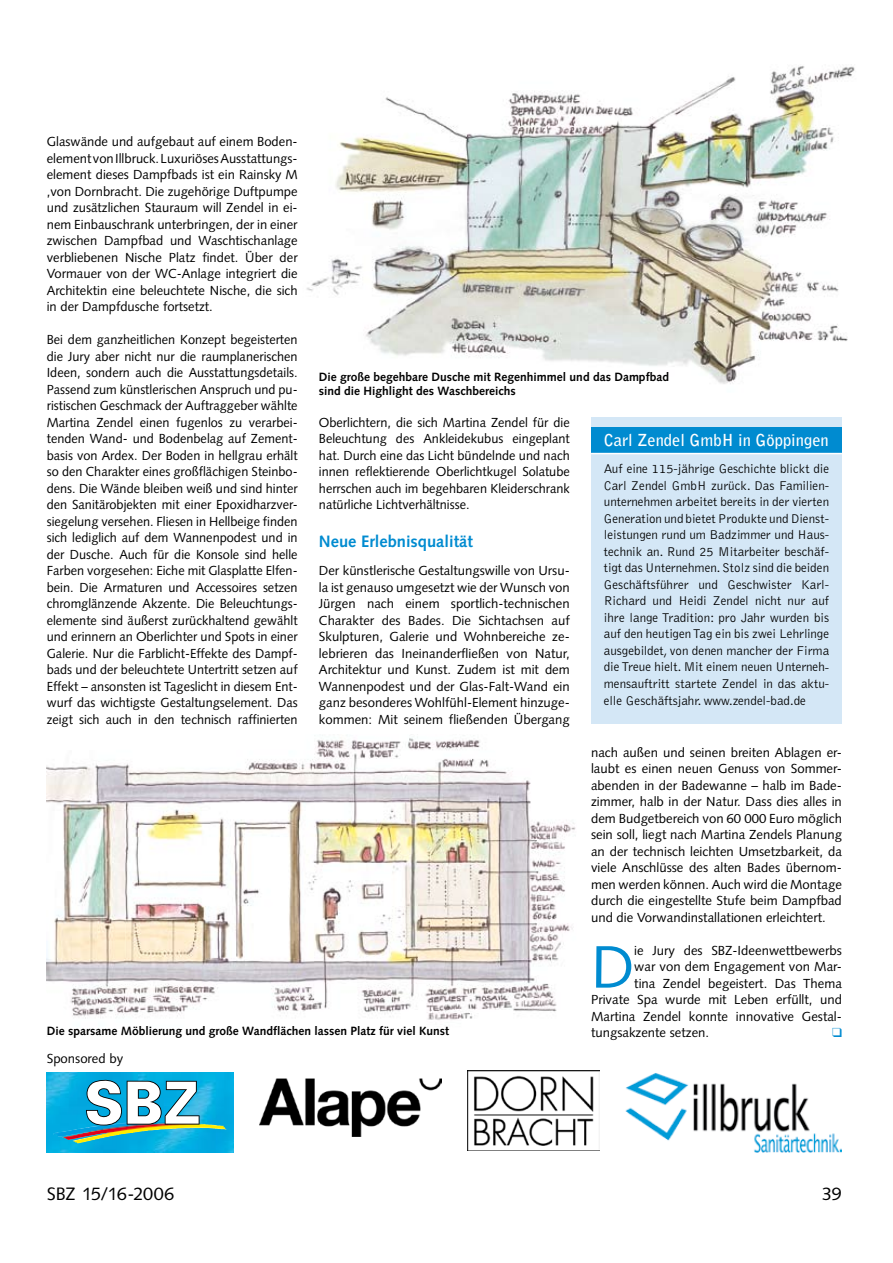
<style>
.page{position:relative;width:893px;height:1263px;background:#fff}
.page>*{position:absolute;margin:0;border:0;box-sizing:border-box;transform-origin:0 0}
.t1{font:59.85px "Syntax LT Std";color:#008bd0}
.t2{font:18px "Syntax LT Std";letter-spacing:-.01em;color:#000}
.t3{font:700 16.5px "Bell Gothic Std";color:#fff}
.t4{font:700 16.5px "Syntax LT Std";color:#008bd0}
.t5{font:13.2px/16.5px "Syntax LT Std";color:#000}
.t6{font:300 13.2px/16.5px "Bell Gothic Std";color:#000;text-align:justify}
.t7{font:700 12px/13.5px "Syntax LT Std";color:#000}
</style>
<div class="page">
<img style="left:468px;top:1070px;width:131px;height:80px">
<img style="left:625px;top:1073px;width:217px;height:79px">
<img style="left:260px;top:1079px;width:181px;height:57px">
<img style="left:47px;top:1073px;width:187px;height:79px">
<img style="left:94px;top:1121px;width:133px;height:19px">
<svg style="left:86px;top:1078px;width:114px;height:47px"></svg>
<img style="left:306px;top:66px;width:549px;height:318px">
<img style="left:47px;top:735px;width:529px;height:285px">
<div style="left:591px;top:417px;width:251px;height:307px;background:#d4e7f6"></div>
<div style="left:591px;top:427px;width:251px;height:26px;background:#008bd0"></div>
<hr style="left:591px;top:453px;width:251px;height:1px;background:#fff">
<p class="t5" style="left:47px;top:133px;width:252px">Glaswände und aufgebaut auf einem Boden&shy;element von Illbruck. Luxuriöses Ausstattungs&shy;element dieses Dampfbads ist ein Rainsky M ‚von Dornbracht. Die zugehörige Duftpumpe und zusätzlichen Stauraum will Zendel in ei&shy;nem Einbauschrank unterbringen, der in einer zwischen Dampfbad und Waschtischanlage verbliebenen Nische Platz findet. Über der Vormauer von der WC-Anlage integriert die Architektin eine beleuchtete Nische, die sich in der Dampfdusche fortsetzt.</p>
<p class="t5" style="left:47px;top:331px;width:252px">Bei dem ganzheitlichen Konzept begeisterten die Jury aber nicht nur die raumplanerischen Ideen, sondern auch die Ausstattungsdetails.<br>Passend zum künstlerischen Anspruch und pu&shy;ristischen Geschmack der Auftraggeber wählte Martina Zendel einen fugenlos zu verarbei&shy;tenden Wand- und Bodenbelag auf Zement&shy;basis von Ardex. Der Boden in hellgrau erhält so den Charakter eines großflächigen Steinbo&shy;dens. Die Wände bleiben weiß und sind hinter den Sanitärobjekten mit einer Epoxidharzver&shy;siegelung versehen. Fliesen in Hellbeige finden sich lediglich auf dem Wannenpodest und in der Dusche. Auch für die Konsole sind helle Farben vorgesehen: Eiche mit Glasplatte Elfen&shy;bein. Die Armaturen und Accessoires setzen chromglänzende Akzente. Die Beleuchtungs&shy;elemente sind äußerst zurückhaltend gewählt und erinnern an Oberlichter und Spots in einer Galerie. Nur die Farblicht-Effekte des Dampf&shy;bads und der beleuchtete Untertritt setzen auf Effekt – ansonsten ist Tageslicht in diesem Ent&shy;wurf das wichtigste Gestaltungselement. Das zeigt sich auch in den technisch raffinierten</p>
<p class="t7" style="left:319px;top:370px;width:352px">Die große begehbare Dusche mit Regenhimmel und das Dampfbad sind die Highlight des Waschbereichs</p>
<p class="t5" style="left:319px;top:414px;width:252px;text-align:justify">Oberlichtern, die sich Martina Zendel für die Beleuchtung des Ankleidekubus eingeplant hat. Durch eine das Licht bündelnde und nach innen reflektierende Oberlichtkugel Solatube herrschen auch im begehbaren Kleiderschrank natürliche Lichtverhältnisse.</p>
<p class="t4" style="left:319px;top:531px;width:156px">Neue Erlebnisqualität</p>
<p class="t5" style="left:319px;top:562px;width:252px;text-align:justify">Der künstlerische Gestaltungswille von Ursu&shy;la ist genauso umgesetzt wie der Wunsch von Jürgen nach einem sportlich-technischen Charakter des Bades. Die Sichtachsen auf Skulpturen, Galerie und Wohnbereiche ze&shy;lebrieren das Ineinanderfließen von Natur, Architektur und Kunst. Zudem ist mit dem Wannenpodest und der Glas-Falt-Wand ein ganz besonderes Wohlfühl-Element hinzuge&shy;kommen: Mit seinem fließenden Übergang</p>
<p class="t3" style="left:604px;top:430px;width:227px">Carl Zendel GmbH in Göppingen</p>
<p class="t6" style="left:604px;top:461px;width:227px">Auf eine 115-jährige Geschichte blickt die Carl Zendel GmbH zurück. Das Familien&shy;unternehmen arbeitet bereits in der vierten Generation und bietetProdukte undDienst&shy;leistungen rund um Badzimmer und Haus&shy;technik an. Rund 25 Mitarbeiter beschäf&shy;tigt das Unternehmen.Stolz sind die beiden Geschäftsführer und Geschwister Karl-Richard und Heidi Zendel nicht nur auf ihre lange Tradition: pro Jahr wurden bis auf den heutigenTag ein bis zwei Lehrlinge ausgebildet, von denen mancher der Firma die Treue hielt. Mit einem neuen Unterneh&shy;mensauftritt startete Zendel in das aktu&shy;elle Geschäftsjahr. www.zendel-bad.de</p>
<p class="t7" style="left:47px;top:1024px;width:404px">Die sparsame Möblierung und große Wandflächen lassen Platz für viel Kunst</p>
<p class="t5" style="left:47px;top:1051px;width:78px">Sponsored by</p>
<p class="t5" style="left:591px;top:744px;width:252px">nach außen und seinen breiten Ablagen er&shy;laubt es einen neuen Genuss von Sommer&shy;abenden in der Badewanne – halb im Bade&shy;zimmer, halb in der Natur. Dass dies alles in dem Budgetbereich von 60 000 Euro möglich sein soll, liegt nach Martina Zendels Planung an der technisch leichten Umsetzbarkeit, da viele Anschlüsse des alten Bades übernom&shy;men werden können. Auch wird die Montage durch die eingestellte Stufe beim Dampfbad und die Vorwandinstallationen erleichtert.</p>
<h1 class="t1" style="left:591px;top:931px;width:45px">D</h1>
<p class="t5" style="left:634px;top:942px;width:209px">ie Jury des SBZ-Ideenwettbewerbs</p>
<p class="t5" style="left:634px;top:958px;width:209px">war von dem Engagement von Mar-</p>
<p class="t5" style="left:634px;top:975px;width:209px">tina Zendel begeistert. Das Thema</p>
<p class="t5" style="left:591px;top:991px;width:252px">Private Spa wurde mit Leben erfüllt, und</p>
<p class="t5" style="left:591px;top:1008px;width:252px">Martina Zendel konnte innovative Gestal-</p>
<p class="t5" style="left:591px;top:1024px;width:120px">tungsakzente setzen.</p>
<h2 class="t2" style="left:47px;top:1183px;width:129px">SBZ 15/16-2006</h2>
<h2 class="t2" style="left:822px;top:1183px;width:21px">39</h2>
</div>
